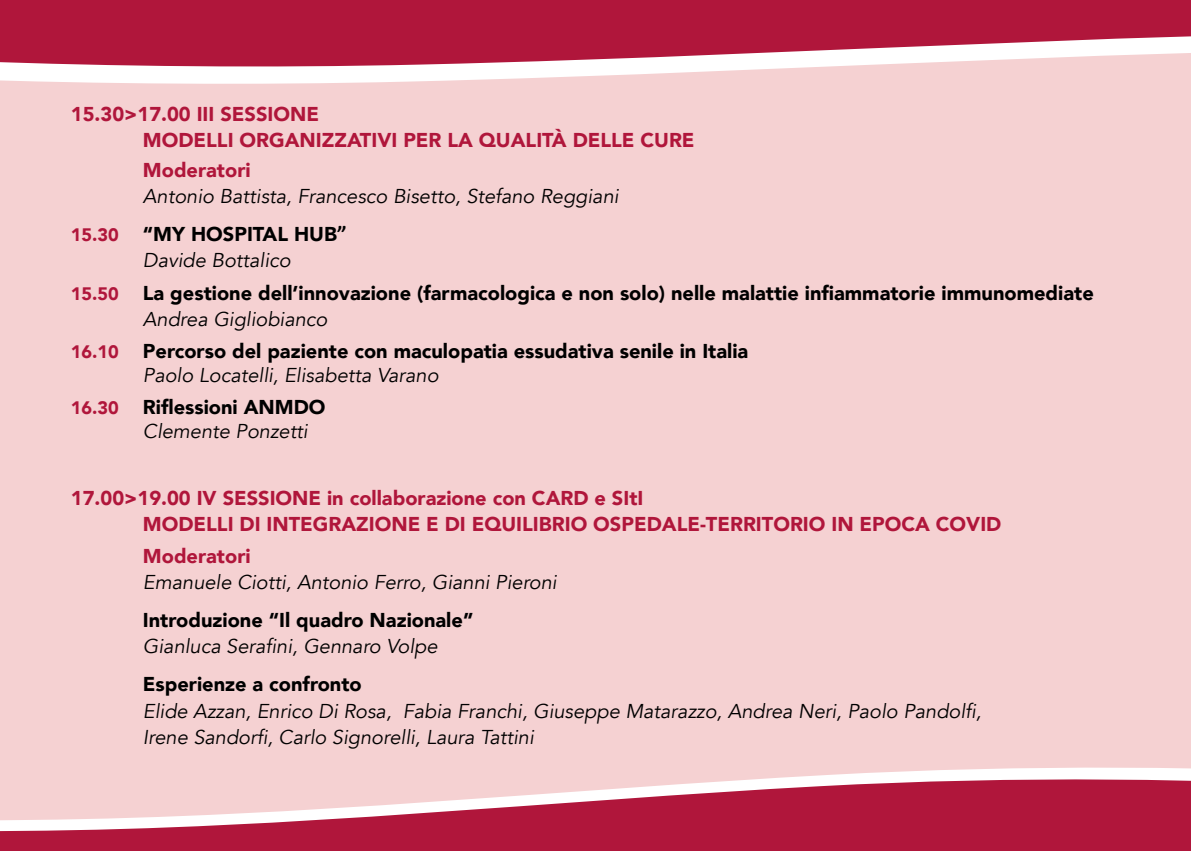
<style>
.page{position:relative;width:1191px;height:851px;background:#fff}
.page>*{position:absolute;margin:0;border:0;box-sizing:border-box;transform-origin:0 0}
.t1{font:italic 20px/37.8px "Avenir";color:#000}
.t2{font:900 20px/32px "Avenir";color:#000}
.t3{font:900 20px/26.4px "Avenir";color:#b0163b}
.s1{font-weight:900;font-style:normal;font-size:18px;color:#b0163b}
.s2{font-weight:900;font-style:normal}
.s3{font-family:"Calibri";font-weight:700;font-style:normal;font-size:22px}
.s4{font-weight:400;font-style:italic}
.s5{font-size:18px;color:#b0163b}
</style>
<div class="page">
<div style="left:0;top:0;width:1191px;height:850px;background:#f5d1d2"></div>
<svg style="left:0;top:0;width:1191px;height:84px;background:#c85d76"></svg>
<svg style="left:0;top:767px;width:1191px;height:83px;fill:#b0163b"></svg>
<p class="t3" style="left:143px;top:100px;width:553px;text-indent:-72px">15.30&gt;17.00 III SESSIONE<br>MODELLI ORGANIZZATIVI PER LA QUALITÀ DELLE CURE</p>
<p class="t3" style="left:143px;top:156px;width:109px">Moderatori</p>
<p class="t1" style="left:71px;top:178px;width:549px;text-indent:72px">Antonio Battista, Francesco Bisetto, Stefano Reggiani<br><span class="s1">15.30</span> <span class="s2">“MY HOSPITAL HUB</span><span class="s3">”</span></p>
<p class="t2" style="left:71px;top:244px;width:1024px;text-indent:72px"><span class="s4">Davide Bottalico<br></span><span class="s5">15.50</span> La gestione dell’innovazione (farmacologica e non solo) nelle malattie infiammatorie immunomediate</p>
<p class="t2" style="left:71px;top:302px;width:679px;text-indent:72px"><span class="s4">Andrea Gigliobianco<br></span><span class="s5">16.10</span> Percorso del paziente con maculopatia essudativa senile in Italia</p>
<p class="t1" style="left:71px;top:359px;width:369px;line-height:32px;text-indent:72px">Paolo Locatelli, Elisabetta Varano<br><span class="s1">16.30</span> <span class="s2">Riflessioni ANMDO</span></p>
<p class="t1" style="left:143px;top:412px;width:166px">Clemente Ponzetti</p>
<p class="t3" style="left:143px;top:484px;width:860px;text-indent:-72px">17.00&gt;19.00 IV SESSIONE in collaborazione con CARD e SItI<br>MODELLI DI INTEGRAZIONE E DI EQUILIBRIO OSPEDALE-TERRITORIO IN EPOCA COVID</p>
<p class="t3" style="left:143px;top:542px;width:109px">Moderatori</p>
<p class="t1" style="left:143px;top:563px;width:415px">Emanuele Ciotti, Antonio Ferro, Gianni Pieroni</p>
<p class="t2" style="left:143px;top:603px;width:332px">Introduzione “Il quadro Nazionale”</p>
<p class="t1" style="left:143px;top:628px;width:296px">Gianluca Serafini, Gennaro Volpe</p>
<p class="t2" style="left:143px;top:667px;width:220px">Esperienze a confronto</p>
<p class="t1" style="left:143px;top:697px;width:840px;line-height:26.4px">Elide Azzan, Enrico Di Rosa, Fabia Franchi, Giuseppe Matarazzo, Andrea Neri, Paolo Pandolfi,<br>Irene Sandorfi, Carlo Signorelli, Laura Tattini</p>
</div>
